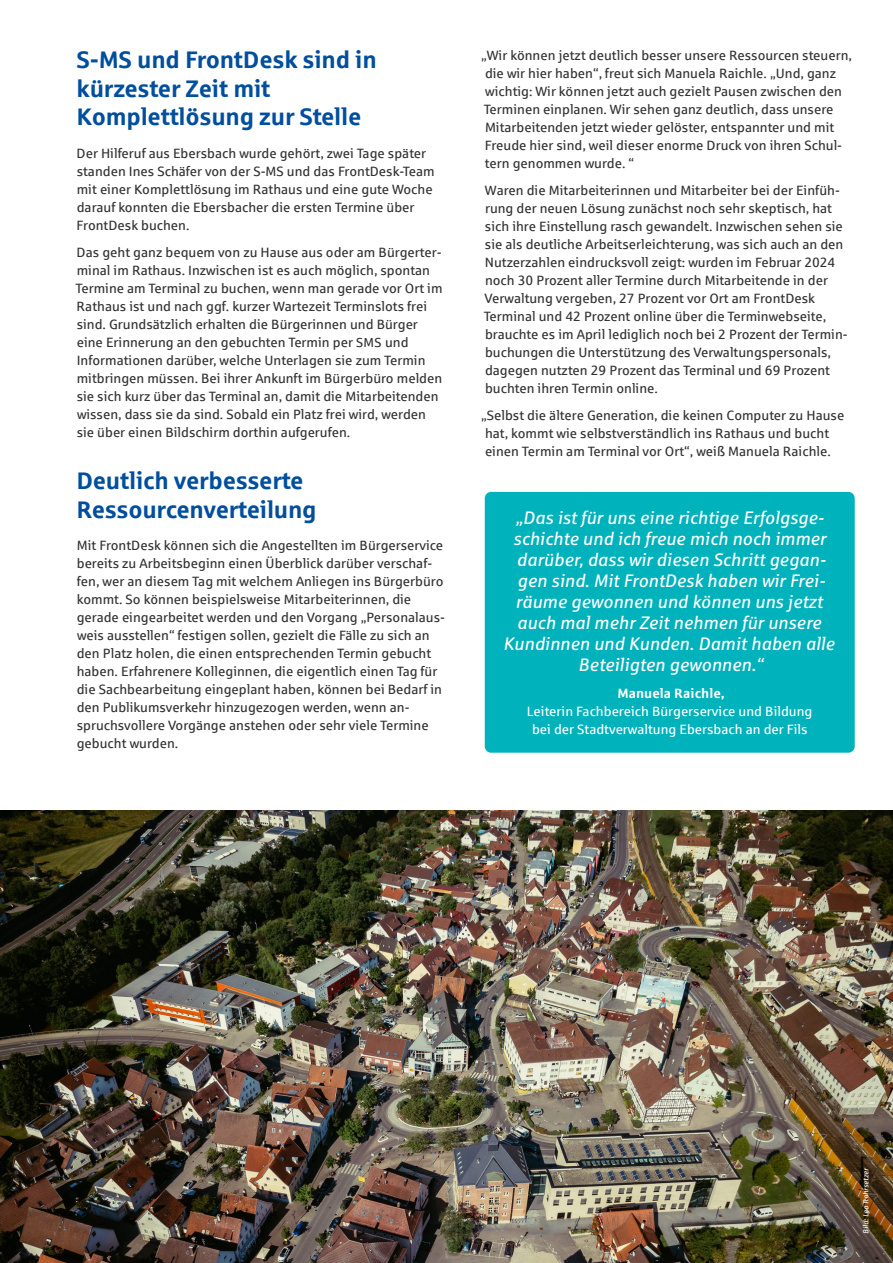
<style>
.page{position:relative;width:893px;height:1263px;background:#fff}
.page>*{position:absolute;margin:0;border:0;box-sizing:border-box;transform-origin:0 0}
.t1{font:700 24px/28.8px "Sparkasse Rg";letter-spacing:-.01em;color:#004e9e}
.t2{font:italic 18px/21px "Sparkasse Rg";color:#fff;text-align:center}
.t3{font:13.5px/18px "Sparkasse Rg";color:#333}
.t4{font:13.5px/18px "Sparkasse Rg";color:#fff;text-align:center}
.t5{font:700 13.5px "Sparkasse Rg";color:#fff}
.t6{font:italic 7.5px "Sparkasse Rg";letter-spacing:-.01em;color:#fff}
.s1{font-size:13.05px}
</style>
<div class="page">
<img style="left:0;top:810px;width:893px;height:453px">
<div style="left:485px;top:492px;width:370px;height:261px;background:#00b2bb;border-radius:6px"></div>
<h1 class="t1" style="left:76px;top:44px;width:302px">S-MS und FrontDesk sind in kürzester Zeit mit<br>Komplettlösung zur Stelle</h1>
<p class="t3" style="left:77px;top:144px;width:359px">Der Hilferuf aus Ebersbach wurde gehört, zwei Tage später standen Ines Schäfer von der S-MS und das FrontDesk-Team mit einer Komplettlösung im Rathaus und eine gute Woche darauf konnten die Ebersbacher die ersten Termine über FrontDesk buchen.</p>
<p class="t3" style="left:75px;top:243px;width:369px">Das geht ganz bequem von zu Hause aus oder am Bürgerter&shy;minal im Rathaus. Inzwischen ist es auch möglich, spontan Termine am Terminal zu buchen, wenn man gerade vor Ort im Rathaus ist und nach ggf. kurzer Wartezeit Terminslots frei sind. Grundsätzlich erhalten die Bürgerinnen und Bürger eine Erinnerung an den gebuchten Termin per <span class="s1">SMS</span> und Informationen darüber, welche Unterlagen sie zum Termin mitbringen müssen. Bei ihrer Ankunft im Bürgerbüro melden sie sich kurz über das Terminal an, damit die Mitarbeitenden wissen, dass sie da sind. Sobald ein Platz frei wird, werden sie über einen Bildschirm dorthin aufgerufen.</p>
<h1 class="t1" style="left:76px;top:465px;width:242px">Deutlich verbesserte<br>Ressourcenverteilung</h1>
<p class="t3" style="left:77px;top:536px;width:370px">Mit FrontDesk können sich die Angestellten im Bürgerservice bereits zu Arbeitsbeginn einen Überblick darüber verschaf&shy;fen, wer an diesem Tag mit welchem Anliegen ins Bürgerbüro kommt. So können beispielsweise Mitarbeiterinnen, die gerade eingearbeitet werden und den Vorgang „Personalaus&shy;weis ausstellen“ festigen sollen, gezielt die Fälle zu sich an den Platz holen, die einen entsprechenden Termin gebucht haben. Erfahrenere Kolleginnen, die eigentlich einen Tag für die Sachbearbeitung eingeplant haben, können bei Bedarf in den Publikumsverkehr hinzugezogen werden, wenn an&shy;spruchsvollere Vorgänge anstehen oder sehr viele Termine gebucht wurden.</p>
<p class="t3" style="left:481px;top:46px;width:372px">„Wir können jetzt deutlich besser unsere Ressourcen steuern, die wir hier haben“, freut sich Manuela Raichle. „Und, ganz wichtig: Wir können jetzt auch gezielt Pausen zwischen den Terminen einplanen. Wir sehen ganz deutlich, dass unsere Mitarbeitenden jetzt wieder gelöster, entspannter und mit Freude hier sind, weil dieser enorme Druck von ihren Schul&shy;tern genommen wurde. “</p>
<p class="t3" style="left:484px;top:181px;width:365px">Waren die Mitarbeiterinnen und Mitarbeiter bei der Einfüh&shy;rung der neuen Lösung zunächst noch sehr skeptisch, hat sich ihre Einstellung rasch gewandelt. Inzwischen sehen sie sie als deutliche Arbeitserleichterung, was sich auch an den Nutzerzahlen eindrucksvoll zeigt: wurden im Februar 2024 noch 30 Prozent aller Termine durch Mitarbeitende in der Verwaltung vergeben, 27 Prozent vor Ort am FrontDesk Terminal und 42 Prozent online über die Terminwebseite, brauchte es im April lediglich noch bei 2 Prozent der Termin&shy;buchungen die Unterstützung des Verwaltungspersonals, dagegen nutzten 29 Prozent das Terminal und 69 Prozent buchten ihren Termin online.</p>
<p class="t3" style="left:481px;top:406px;width:365px">„Selbst die ältere Generation, die keinen Computer zu Hause hat, kommt wie selbstverständlich ins Rathaus und bucht einen Termin am Terminal vor Ort“, weiß Manuela Raichle.</p>
<p class="t2" style="left:503px;top:506px;width:333px">„Das ist für uns eine richtige Erfolgsge&shy;schichte und ich freue mich noch immer darüber, dass wir diesen Schritt gegan&shy;gen sind. Mit FrontDesk haben wir Frei&shy;räume gewonnen und können uns jetzt auch mal mehr Zeit nehmen für unsere Kundinnen und Kunden. Damit haben alle Beteiligten gewonnen.“</p>
<p class="t5" style="left:618px;top:684px;width:109px">Manuela Raichle,</p>
<p class="t4" style="left:527px;top:701px;width:287px">Leiterin Fachbereich Bürgerservice und Bildung bei der Stadtverwaltung Ebersbach an der Fils</p>
<p class="t6" style="left:861px;top:1234px;width:68px;rotate:-90deg">Bild: Leo Rohrsetzer</p>
</div>
